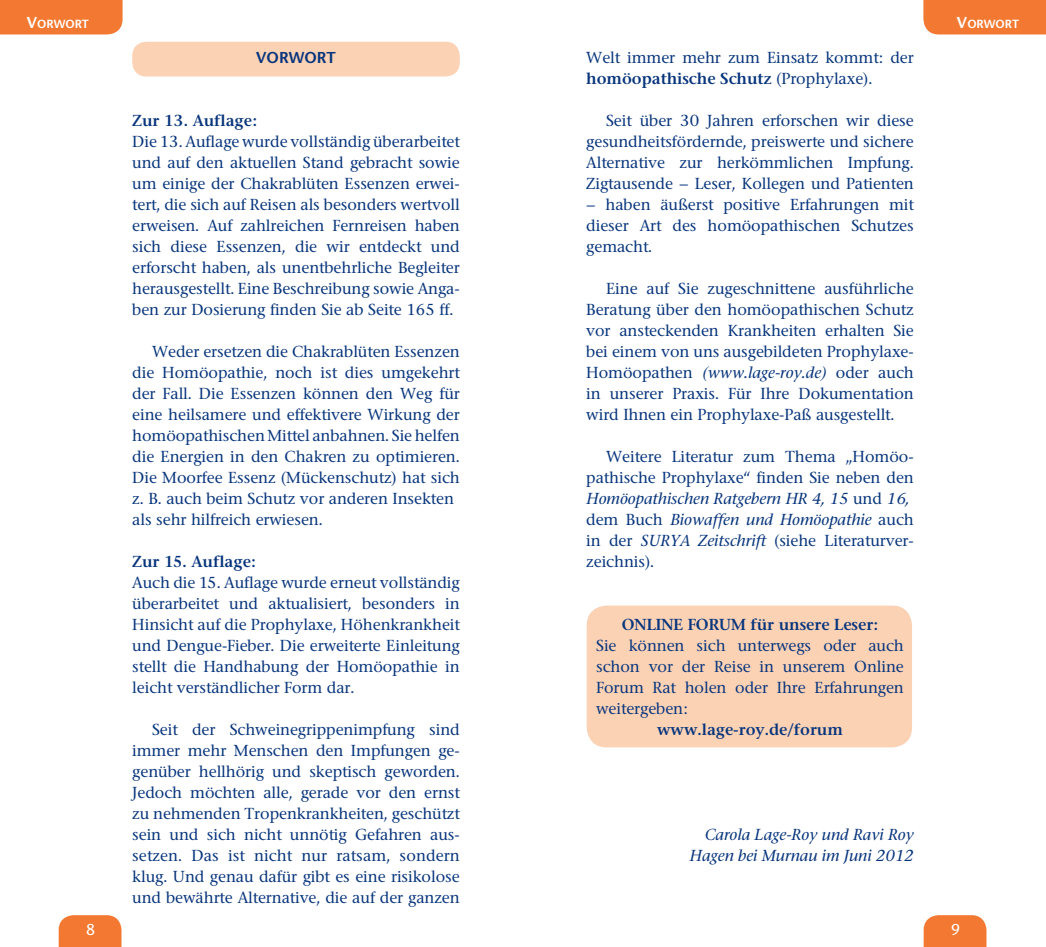
<style>
.page{position:relative;width:1046px;height:947px;background:#fff}
.page>*{position:absolute;margin:0;border:0;box-sizing:border-box;transform-origin:0 0}
.t1{font:500 15.75px/21px "Stone Serif BQ";color:#08357c;text-align:justify}
.t2{font:600 15.75px "Stone Serif BQ";color:#08357c}
.t3{font:italic 500 15.75px/21px "Stone Serif BQ";color:#08357c;text-align:right}
.t4{font:600 15.75px "Stone Sans";color:#08357c}
.t5{font:15.75px "Stone Sans";color:#fff}
.t6{font:600 11.9px "Stone Sans";color:#fff}
.s1{font-size:15.75px}
.s2{font-weight:600}
.s3{font-style:italic}
</style>
<div class="page">
<div style="left:132px;top:42px;width:328px;height:34px;background:#fcd2b5;border-radius:14px"></div>
<div style="left:587px;top:605px;width:325px;height:142px;background:#fcd2b5;border-radius:20px"></div>
<div style="left:59px;top:915px;width:62px;height:32px;background:#f37932"></div>
<svg style="left:923px;top:915px;width:63px;height:32px"></svg>
<div style="left:0;top:0;width:122px;height:34px;background:#f37932"></div>
<div style="left:923px;top:0;width:123px;height:34px;background:#f37932"></div>
<p class="t6" style="left:23px;top:17px;width:47px"><span class="s1">M</span>ITTEL</p>
<p class="t6" style="left:957px;top:17px;width:64px"><span class="s1">V</span>ORWORT</p>
<p class="t6" style="left:27px;top:17px;width:64px"><span class="s1">V</span>ORWORT</p>
<p class="t6" style="left:977px;top:17px;width:47px"><span class="s1">M</span>ITTEL</p>
<p class="t4" style="left:256px;top:47px;width:71px">VORWORT</p>
<p class="t2" style="left:132px;top:110px;width:126px">Zur 13. Auflage:</p>
<p class="t1" style="left:132px;top:131px;width:329px">Die 13. Auflage wurde vollständig überarbeitet und auf den aktuellen Stand gebracht sowie um einige der Chakrablüten Essenzen erwei&shy;tert, die sich auf Reisen als besonders wertvoll erweisen. Auf zahlreichen Fernreisen haben sich diese Essenzen, die wir entdeckt und erforscht haben, als unentbehrliche Begleiter herausgestellt. Eine Beschreibung sowie Anga&shy;ben zur Dosierung finden Sie ab Seite 165 ff.</p>
<p class="t1" style="left:132px;top:341px;width:329px;text-align:left;text-indent:20px">Weder ersetzen die Chakrablüten Essenzen die Homöopathie, noch ist dies umgekehrt der Fall. Die Essenzen können den Weg für eine heilsamere und effektivere Wirkung der homöopathischen Mittel anbahnen. Sie helfen die Energien in den Chakren zu optimieren.<br>Die Moorfee Essenz (Mückenschutz) hat sich z. B. auch beim Schutz vor anderen Insekten als sehr hilfreich erwiesen.</p>
<p class="t2" style="left:132px;top:551px;width:125px">Zur 15. Auflage:</p>
<p class="t1" style="left:132px;top:572px;width:329px">Auch die 15. Auflage wurde erneut vollständig überarbeitet und aktualisiert, besonders in Hinsicht auf die Prophylaxe, Höhenkrankheit und Dengue-Fieber. Die erweiterte Einleitung stellt die Handhabung der Homöopathie in leicht verständlicher Form dar.</p>
<p class="t1" style="left:132px;top:719px;width:329px;text-indent:20px">Seit der Schweinegrippenimpfung sind immer mehr Menschen den Impfungen ge&shy;genüber hellhörig und skeptisch geworden.<br>Jedoch möchten alle, gerade vor den ernst zu nehmenden Tropenkrankheiten, geschützt sein und sich nicht unnötig Gefahren aus&shy;setzen. Das ist nicht nur ratsam, sondern klug. Und genau dafür gibt es eine risikolose und bewährte Alternative, die auf der ganzen</p>
<p class="t1" style="left:586px;top:47px;width:329px">Welt immer mehr zum Einsatz kommt: der <span class="s2">homöopathische Schutz</span> (Prophylaxe).</p>
<p class="t1" style="left:586px;top:110px;width:329px;text-indent:20px">Seit über 30 Jahren erforschen wir diese gesundheitsfördernde, preiswerte und sichere Alternative zur herkömmlichen Impfung.<br>Zigtausende – Leser, Kollegen und Patienten</p>
<p class="t1" style="left:586px;top:194px;width:329px">– haben äußerst positive Erfahrungen mit dieser Art des homöopathischen Schutzes gemacht.</p>
<p class="t1" style="left:586px;top:278px;width:329px;text-indent:20px">Eine auf Sie zugeschnittene ausführliche Beratung über den homöopathischen Schutz vor ansteckenden Krankheiten erhalten Sie bei einem von uns ausgebildeten Prophylaxe-Homöopathen <span class="s3">(www.lage-roy.de)</span> oder auch in unserer Praxis. Für Ihre Dokumentation wird Ihnen ein Prophylaxe-Paß ausgestellt.</p>
<p class="t1" style="left:586px;top:446px;width:329px;text-align:left;text-indent:20px">Weitere Literatur zum Thema „Homöo&shy;pathische Prophylaxe“ finden Sie neben den <span class="s3">Homöopathischen Ratgebern HR 4, 15</span> und <span class="s3">16, </span>dem Buch <span class="s3">Biowaffen und Homöopathie</span> auch in der <span class="s3">SURYA Zeitschrift</span> (siehe Literaturver&shy;zeichnis).</p>
<p class="t2" style="left:622px;top:614px;width:258px">ONLINE FORUM für unsere Leser:</p>
<p class="t1" style="left:596px;top:635px;width:309px">Sie können sich unterwegs oder auch schon vor der Reise in unserem Online Forum Rat holen oder Ihre Erfahrungen weitergeben:</p>
<p class="t2" style="left:657px;top:719px;width:187px">www.lage-roy.de/forum</p>
<p class="t3" style="left:689px;top:824px;width:226px">Carola Lage-Roy und Ravi Roy<br>Hagen bei Murnau im Juni 2012</p>
<p class="t5" style="left:86px;top:919px;width:11px">8</p>
<p class="t5" style="left:951px;top:919px;width:11px">9</p>
</div>
